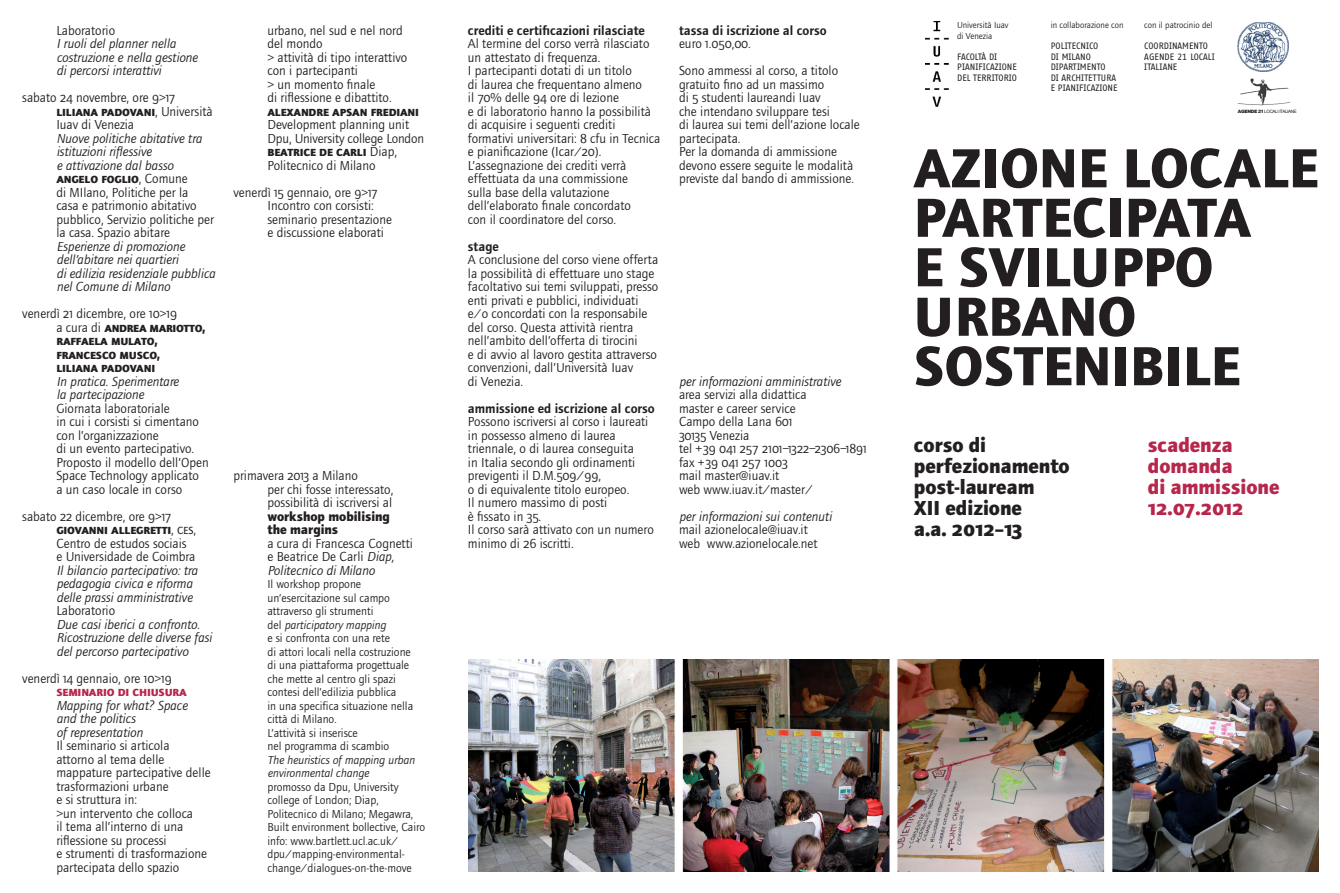
<style>
.page{position:relative;width:1340px;height:893px;background:#fff}
.page>*{position:absolute;margin:0;border:0;box-sizing:border-box;transform-origin:0 0}
.t1{font:700 57px/49.5px "Foundry Journal";letter-spacing:.01em;color:#231f20}
.t2{font:700 21px/21px "Foundry Journal";color:#231f20}
.t3{font:700 21px/21px "Foundry Journal";color:#b6274b}
.t4{font:700 21px "Foundry Journal SC";color:#231f20}
.t5{font:700 21px "Foundry Journal SC";color:#b6274b}
.t6{font:13.5px/13.5px "Foundry Journal";color:#231f20}
.t7{font:italic 13.5px/13.5px "Foundry Journal";color:#231f20}
.t8{font:700 13.5px/13.5px "Foundry Journal SC";color:#231f20}
.t9{font:600 13.5px "Foundry Journal";color:#231f20}
.t10{font:13.5px/13.5px "Foundry Journal SC";color:#231f20}
.t11{font:700 13.5px/13.5px "Foundry Journal";color:#231f20}
.t12{font:700 13.5px "Foundry Journal SC";color:#b6274b}
.t13{font:12px/13.5px "Foundry Journal";color:#231f20}
.t14{font:italic 12px/13.5px "Foundry Journal";color:#231f20}
.t15{font:9px/10.5px "Fago Office Sans";color:#231f20}
.t16{font:9px/10.5px "Foundry Journal";color:#231f20}
.t17{font:4.5px "Arial";letter-spacing:-.07em;color:#231f20}
.s1{font-family:"Foundry Journal SC"}
.s2{font-family:"Foundry Journal";font-weight:400}
.s3{font-weight:400}
.s4{font-style:italic}
.s5{font-family:"Foundry Journal"}
.s6{font-weight:900}
</style>
<div class="page">
<img style="left:925px;top:21px;width:23px;height:85px">
<img style="left:468px;top:659px;width:850px;height:213px">
<img style="left:1237px;top:22px;width:51px;height:50px">
<img style="left:1237px;top:78px;width:53px;height:28px">
<p class="t6" style="left:56px;top:24px;width:60px">Laboratorio</p>
<p class="t7" style="left:56px;top:37px;width:143px">I ruoli del planner nella costruzione e nella gestione di percorsi interattivi</p>
<p class="t6" style="left:22px;top:91px;width:155px">sabato <span class="s1">24</span> novembre, ore <span class="s1">9&gt;17</span></p>
<p class="t8" style="left:56px;top:104px;width:158px">liliana padovani<span class="s2">, Università</span></p>
<p class="t6" style="left:56px;top:118px;width:79px">Iuav di Venezia</p>
<p class="t7" style="left:56px;top:132px;width:147px">Nuove politiche abitative tra istituzioni riflessive<br>e attivazione dal basso</p>
<p class="t8" style="left:56px;top:172px;width:133px">angelo foglio<span class="s2">, Comune</span></p>
<p class="t6" style="left:56px;top:186px;width:159px">di MIlano, Politiche per la casa e patrimonio abitativo pubblico, Servizio politiche per la casa. Spazio abitare</p>
<p class="t7" style="left:56px;top:240px;width:160px">Esperienze di promozione dell’abitare nei quartieri<br>di edilizia residenziale pubblica nel Comune di Milano</p>
<p class="t6" style="left:22px;top:307px;width:156px">venerdì <span class="s1">21</span> dicembre, ore <span class="s1">10&gt;19</span></p>
<p class="t8" style="left:56px;top:320px;width:151px"><span class="s2">a cura di</span> andrea mariotto, raffaela mulato, francesco musco,<br>liliana padovani</p>
<p class="t7" style="left:56px;top:375px;width:124px">In pratica. Sperimentare la partecipazione</p>
<p class="t6" style="left:56px;top:402px;width:154px">Giornata laboratoriale<br>in cui i corsisti si cimentano con l’organizzazione<br>di un evento partecipativo.<br>Proposto il modello dell’Open<br>Space Technology applicato<br>a un caso locale in corso</p>
<p class="t6" style="left:22px;top:510px;width:151px">sabato <span class="s1">22</span> dicembre, ore <span class="s1">9&gt;17</span></p>
<p class="t8" style="left:56px;top:523px;width:141px">giovanni allegretti<span class="s2">,</span> <span class="s3">ces</span><span class="s2">,</span></p>
<p class="t6" style="left:56px;top:537px;width:141px">Centro de estudos sociais e Universidade de Coimbra</p>
<p class="t7" style="left:56px;top:564px;width:143px">Il bilancio partecipativo: tra pedagogia civica e riforma delle prassi amministrative</p>
<p class="t6" style="left:56px;top:604px;width:60px">Laboratorio</p>
<p class="t7" style="left:56px;top:618px;width:157px">Due casi iberici a confronto.<br>Ricostruzione delle diverse fasi del percorso partecipativo</p>
<p class="t6" style="left:22px;top:672px;width:151px">venerdì <span class="s1">14</span> gennaio, ore <span class="s1">10&gt;19</span></p>
<p class="t12" style="left:56px;top:684px;width:132px">seminario di chiusura</p>
<p class="t7" style="left:56px;top:699px;width:133px">Mapping for what? Space and the politics<br>of representation</p>
<p class="t6" style="left:56px;top:739px;width:156px">Il seminario si articola<br>attorno al tema delle mappature partecipative delle trasformazioni urbane<br>e si struttura in:<br>&gt;un intervento che colloca<br>il tema all’interno di una riflessione su processi<br>e strumenti di trasformazione partecipata dello spazio</p>
<p class="t6" style="left:267px;top:24px;width:141px">urbano, nel sud e nel nord del mondo<br>&gt; attività di tipo interattivo con i partecipanti<br>&gt; un momento finale<br>di riflessione e dibattito.</p>
<p class="t8" style="left:267px;top:104px;width:153px">alexandre apsan frediani</p>
<p class="t6" style="left:267px;top:118px;width:158px">Development planning unit<br>Dpu, University college London</p>
<p class="t8" style="left:267px;top:145px;width:131px">beatrice de carli <span class="s2">Diap,</span></p>
<p class="t6" style="left:233px;top:152px;width:146px;line-height:27px;text-align:right">Politecnico di Milano venerdì <span class="s1">15</span> gennaio, ore <span class="s1">9&gt;17</span></p>
<p class="t6" style="left:267px;top:199px;width:126px">Incontro con corsisti: seminario presentazione e discussione elaborati</p>
<p class="t6" style="left:267px;top:469px;width:127px;text-indent:-34px">primavera <span class="s1">2013</span> a Milano<br>per chi fosse interessato, possibilità di iscriversi al</p>
<p class="t11" style="left:267px;top:509px;width:124px">workshop mobilising the margins</p>
<p class="t6" style="left:267px;top:537px;width:147px">a cura di Francesca Cognetti e Beatrice De Carli <span class="s4">Diap,<br>Politecnico di Milano</span></p>
<p class="t13" style="left:267px;top:578px;width:147px">Il workshop propone un’esercitazione sul campo attraverso gli strumenti<br>del <span class="s4">participatory mapping<br></span>e si confronta con una rete<br>di attori locali nella costruzione di una piattaforma progettuale che mette al centro gli spazi contesi dell’edilizia pubblica<br>in una specifica situazione nella città di Milano.<br>L’attività si inserisce<br>nel programma di scambio</p>
<p class="t14" style="left:267px;top:753px;width:149px">The heuristics of mapping urban environmental change</p>
<p class="t13" style="left:267px;top:780px;width:159px">promosso da Dpu, University college of London; Diap,<br>Politecnico di Milano; Megawra,<br>Built environment bollective, Cairo info: www.bartlett.ucl.ac.uk/ dpu/mapping-environmental&shy;change/dialogues-on-the-move</p>
<p class="t9" style="left:468px;top:23px;width:178px">crediti e certificazioni rilasciate</p>
<p class="t6" style="left:468px;top:37px;width:194px">Al termine del corso verrà rilasciato un attestato di frequenza.<br>I partecipanti dotati di un titolo<br>di laurea che frequentano almeno<br>il <span class="s1">70</span>% delle <span class="s1">94</span> ore di lezione<br>e di laboratorio hanno la possibilità di acquisire i seguenti crediti formativi universitari: <span class="s1">8</span> cfu in Tecnica e pianificazione (Icar/<span class="s1">20</span>).<br>L’assegnazione dei crediti verrà effettuata da una commissione<br>sulla base della valutazione dell’elaborato finale concordato<br>con il coordinatore del corso.</p>
<p class="t9" style="left:468px;top:239px;width:32px">stage</p>
<p class="t6" style="left:468px;top:253px;width:192px">A conclusione del corso viene offerta la possibilità di effettuare uno stage facoltativo sui temi sviluppati, presso enti privati e pubblici, individuati e/o concordati con la responsabile del corso. Questa attività rientra nell’ambito dell’offerta di tirocini<br>e di avvio al lavoro gestita attraverso convenzioni, dall’Università Iuav<br>di Venezia.</p>
<p class="t9" style="left:468px;top:401px;width:188px">ammissione ed iscrizione al corso</p>
<p class="t6" style="left:468px;top:415px;width:187px">Possono iscriversi al corso i laureati in possesso almeno di laurea triennale, o di laurea conseguita<br>in Italia secondo gli ordinamenti previgenti il D.M.<span class="s1">509/99</span>,<br>o di equivalente titolo europeo.<br>Il numero massimo di posti<br>è fissato in <span class="s1">35</span>.<br>Il corso sarà attivato con un numero minimo di <span class="s1">26</span> iscritti.</p>
<p class="t9" style="left:679px;top:23px;width:149px">tassa di iscrizione al corso</p>
<p class="t10" style="left:679px;top:37px;width:73px"><span class="s5">euro</span> 1.050,00.</p>
<p class="t6" style="left:679px;top:64px;width:182px">Sono ammessi al corso, a titolo gratuito fino ad un massimo<br>di <span class="s1">5</span> studenti laureandi Iuav<br>che intendano sviluppare tesi<br>di laurea sui temi dell’azione locale partecipata.<br>Per la domanda di ammissione devono essere seguite le modalità previste dal bando di ammissione.</p>
<p class="t7" style="left:679px;top:375px;width:163px">per informazioni amministrative</p>
<p class="t6" style="left:679px;top:388px;width:129px">area servizi alla didattica master e career service<br>Campo della Lana <span class="s1">601<br>30135</span> Venezia</p>
<p class="t10" style="left:679px;top:442px;width:189px"><span class="s5">tel</span> +39 041 257 2101–1322–2306–1891 <span class="s5">fax</span> +39 041 257 1003</p>
<p class="t6" style="left:679px;top:469px;width:135px">mail master@iuav.it<br>web www.iuav.it/master/</p>
<p class="t7" style="left:679px;top:510px;width:154px">per informazioni sui contenuti</p>
<p class="t6" style="left:679px;top:523px;width:140px">mail azionelocale@iuav.it web www.azionelocale.net</p>
<p class="t16" style="left:957px;top:20px;width:53px">Università Iuav di Venezia</p>
<p class="t15" style="left:957px;top:51px;width:61px">FACOLTÀ DI<br>PIANIFICAZIONE<br>DEL TERRITORIO</p>
<p class="t16" style="left:1050px;top:20px;width:74px">in collaborazione con</p>
<p class="t15" style="left:1050px;top:41px;width:68px">POLITECNICO<br>DI MILANO<br>DIPARTIM ENTO<br>DI ARCHITETTURA<br>E PIANIFICAZIONE</p>
<p class="t16" style="left:1144px;top:20px;width:70px">con il patrocinio del</p>
<p class="t15" style="left:1144px;top:41px;width:72px">COORDINAM ENTO<br>AGENDE 21 LOCALI<br>ITALIANE</p>
<p class="t17" style="left:1237px;top:108px;width:60px"><span class="s6">AGENDE 21</span> LOCALI ITALIANE</p>
<h1 class="t1" style="left:913px;top:143px;width:406px">Azione locale partecipata<br>e sviluppo urbano sostenibile</h1>
<h2 class="t2" style="left:913px;top:434px;width:157px">corso di perfezionamento post-lauream<br>XII edizione</h2>
<h2 class="t4" style="left:913px;top:516px;width:110px"><span class="s5">a.a.</span> 2012–13</h2>
<h2 class="t3" style="left:1147px;top:434px;width:133px">scadenza domanda<br>di ammissione</h2>
<h2 class="t5" style="left:1147px;top:495px;width:97px">12.07.2012</h2>
</div>
